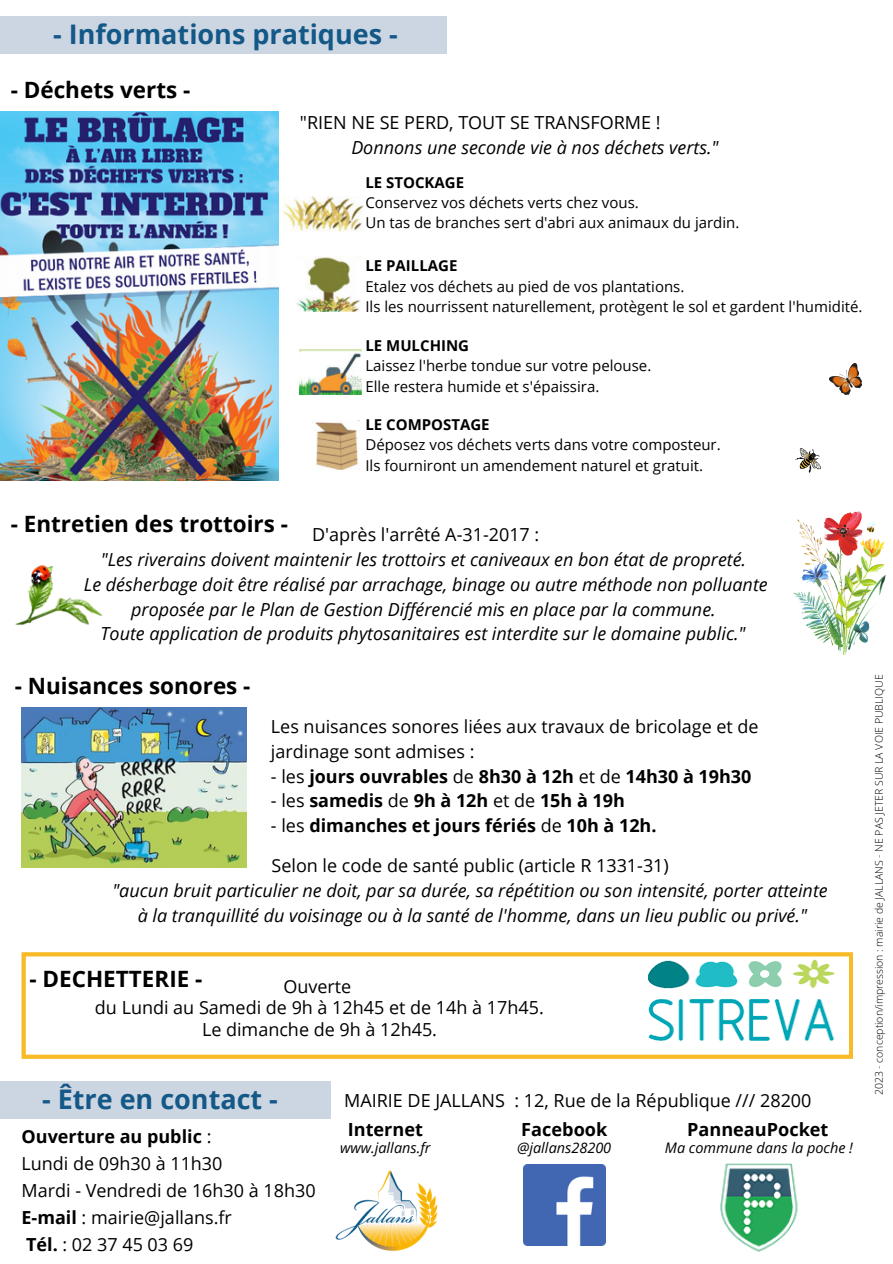
<style>
.page{position:relative;width:893px;height:1264px;background:#fff}
.page>*{position:absolute;margin:0;border:0;box-sizing:border-box;transform-origin:0 0}
.t1{font:700 27px "Open Sans";color:#145888}
.t2{font:700 22.5px "Open Sans";color:#000}
.t3{font:700 18.15px "Open Sans";color:#000}
.t4{font:italic 18px/24.8px "Open Sans";color:#000;text-align:center}
.t5{font:18px/24.8px "Open Sans";color:#000}
.t6{font:700 18px "Open Sans";color:#000}
.t7{font:15px "Open Sans";color:#000}
.t8{font:700 15px "Open Sans";color:#000}
.t9{font:italic 14.55px "Open Sans";color:#000}
.t10{font:300 10.5px "Open Sans";color:#000}
.s1{font-weight:400}
.s2{font-weight:700}
</style>
<div class="page">
<img style="left:720px;top:1163px;width:78px;height:89px">
<img style="left:523px;top:1164px;width:82px;height:81px">
<img style="left:335px;top:1170px;width:103px;height:82px">
<div style="left:0;top:16px;width:446px;height:37px;background:#ccd6e2"></div>
<img style="left:284px;top:196px;width:80px;height:35px">
<img style="left:0;top:112px;width:279px;height:369px">
<svg style="left:22px;top:952px;width:831px;height:106px"></svg>
<img style="left:648px;top:959px;width:190px;height:88px">
<img style="left:793px;top:512px;width:92px;height:142px">
<img style="left:795px;top:449px;width:25px;height:24px">
<img style="left:829px;top:364px;width:32px;height:30px">
<img style="left:296px;top:257px;width:65px;height:55px">
<img style="left:300px;top:350px;width:62px;height:45px">
<img style="left:312px;top:420px;width:47px;height:49px">
<img style="left:15px;top:565px;width:88px;height:60px">
<img style="left:22px;top:707px;width:224px;height:160px">
<div style="left:0;top:1081px;width:330px;height:37px;background:#ccd6e2"></div>
<p class="t1" style="left:53px;top:15px;width:346px">- Informations pratiques -</p>
<p class="t2" style="left:11px;top:74px;width:181px">- Déchets verts -</p>
<p class="t5" style="left:300px;top:110px;width:362px">"RIEN NE SE PERD, TOUT SE TRANSFORME !</p>
<p class="t4" style="left:351px;top:135px;width:368px">Donnons une seconde vie à nos déchets verts."</p>
<p class="t8" style="left:365px;top:172px;width:100px">LE STOCKAGE</p>
<p class="t7" style="left:365px;top:192px;width:275px">Conservez vos déchets verts chez vous.</p>
<p class="t7" style="left:365px;top:212px;width:375px">Un tas de branches sert d'abri aux animaux du jardin.</p>
<p class="t8" style="left:365px;top:255px;width:93px">LE PAILLAGE</p>
<p class="t7" style="left:365px;top:275px;width:320px">Etalez vos déchets au pied de vos plantations.</p>
<p class="t7" style="left:365px;top:296px;width:498px">Ils les nourrissent naturellement, protègent le sol et gardent l'humidité.</p>
<p class="t8" style="left:365px;top:335px;width:105px">LE MULCHING</p>
<p class="t7" style="left:365px;top:355px;width:287px">Laissez l'herbe tondue sur votre pelouse.</p>
<p class="t7" style="left:365px;top:375px;width:235px">Elle restera humide et s'épaissira.</p>
<p class="t8" style="left:365px;top:414px;width:126px">LE COMPOSTAGE</p>
<p class="t7" style="left:365px;top:434px;width:357px">Déposez vos déchets verts dans votre composteur.</p>
<p class="t7" style="left:365px;top:454px;width:339px">Ils fourniront un amendement naturel et gratuit.</p>
<p class="t2" style="left:11px;top:508px;width:279px">- Entretien des trottoirs -</p>
<p class="t5" style="left:312px;top:522px;width:229px">D'après l'arrêté A-31-2017 :</p>
<p class="t4" style="left:101px;top:546px;width:647px">"Les riverains doivent maintenir les trottoirs et caniveaux en bon état de propreté.</p>
<p class="t4" style="left:84px;top:571px;width:685px">Le désherbage doit être réalisé par arrachage, binage ou autre méthode non polluante proposée par le Plan de Gestion Différencié mis en place par la commune.</p>
<p class="t4" style="left:101px;top:621px;width:646px">Toute application de produits phytosanitaires est interdite sur le domaine public."</p>
<p class="t2" style="left:15px;top:670px;width:237px">- Nuisances sonores -</p>
<p class="t5" style="left:271px;top:713px;width:489px">Les nuisances sonores liées aux travaux de bricolage et de jardinage sont admises :</p>
<p class="t6" style="left:271px;top:763px;width:482px"><span class="s1">- les</span> jours ouvrables <span class="s1">de</span> 8h30 à 12h <span class="s1">et de</span> 14h30 à 19h30</p>
<p class="t6" style="left:271px;top:788px;width:355px"><span class="s1">- les</span> samedis <span class="s1">de</span> 9h à 12h <span class="s1">et de</span> 15h à 19h</p>
<p class="t6" style="left:271px;top:812px;width:387px"><span class="s1">- les</span> dimanches et jours fériés <span class="s1">de</span> 10h à 12h.</p>
<p class="t5" style="left:271px;top:853px;width:399px">Selon le code de santé public (article R 1331-31)</p>
<p class="t4" style="left:112px;top:877px;width:716px">"aucun bruit particulier ne doit, par sa durée, sa répétition ou son intensité, porter atteinte</p>
<p class="t4" style="left:138px;top:902px;width:670px">à la tranquillité du voisinage ou à la santé de l'homme, dans un lieu public ou privé."</p>
<p class="t2" style="left:29px;top:962px;width:174px">- DECHETTERIE -</p>
<p class="t5" style="left:283px;top:973px;width:69px">Ouverte</p>
<p class="t5" style="left:95px;top:995px;width:450px">du Lundi au Samedi de 9h à 12h45 et de 14h à 17h45.</p>
<p class="t5" style="left:202px;top:1016px;width:236px">Le dimanche de 9h à 12h45.</p>
<p class="t1" style="left:42px;top:1080px;width:237px">- Être en contact -</p>
<p class="t6" style="left:22px;top:1123px;width:191px">Ouverture au public <span class="s1">:</span></p>
<p class="t5" style="left:22px;top:1150px;width:202px">Lundi de 09h30 à 11h30</p>
<p class="t5" style="left:22px;top:1177px;width:295px">Mardi - Vendredi de 16h30 à 18h30</p>
<p class="t5" style="left:22px;top:1204px;width:212px"><span class="s2">E-mail</span> : mairie@jallans.fr</p>
<p class="t5" style="left:26px;top:1231px;width:169px"><span class="s2">Tél.</span> : 02 37 45 03 69</p>
<p class="t5" style="left:344px;top:1087px;width:468px">MAIRIE DE JALLANS : 12, Rue de la République /// 28200</p>
<p class="t3" style="left:348px;top:1116px;width:77px">Internet</p>
<p class="t9" style="left:340px;top:1137px;width:92px">www.jallans.fr</p>
<p class="t3" style="left:521px;top:1116px;width:87px">Facebook</p>
<p class="t9" style="left:517px;top:1137px;width:96px">@jallans28200</p>
<p class="t3" style="left:687px;top:1116px;width:143px">PanneauPocket</p>
<p class="t9" style="left:664px;top:1137px;width:190px">Ma commune dans la poche !</p>
<p class="t10" style="left:871px;top:1095px;width:422px;rotate:-90deg">2023 - conception/impression : mairie de JALLANS - NE PAS JETER SUR LA VOIE PUBLIQUE</p>
</div>
